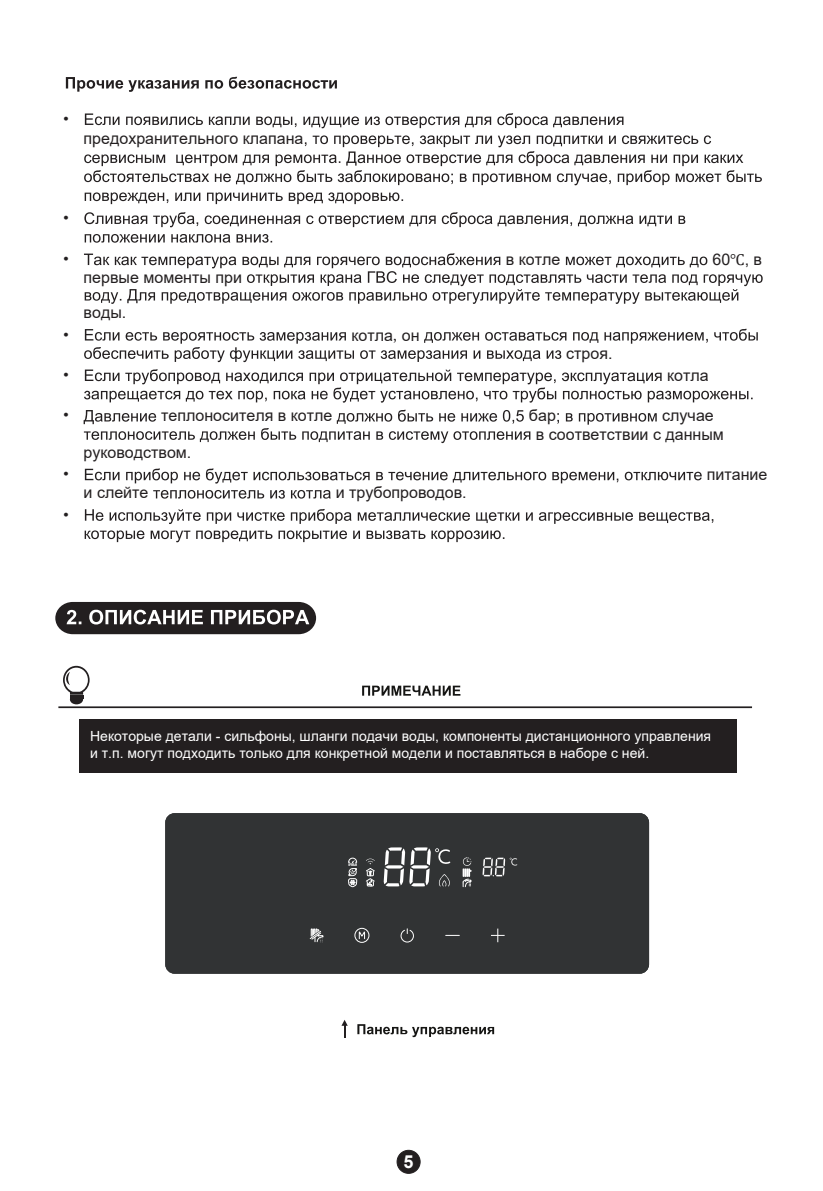
<style>
.page{position:relative;width:823px;height:1191px;background:#fff}
.page>*{position:absolute;margin:0;border:0;box-sizing:border-box;transform-origin:0 0}
.t1{font:700 18px "Arial";color:#fff}
.t2{font:16px/18.2px "Arial";color:#231f20}
.t3{font:16px "Symbol";color:#231f20}
.t4{font:14px/16.8px "Arial";color:#fff}
.s1{font-family:"Cambria Math"}
.s2{font-style:inherit}
</style>
<div class="page">
<svg style="left:341px;top:1020px;width:6px;height:18px"></svg>
<div style="left:165px;top:813px;width:483px;height:160px;background:#313334;border-radius:9px"></div>
<svg style="left:445px;top:935px;width:14px;height:1px"></svg>
<div style="left:354px;top:928px;width:15px;height:14px;border:1px solid #fff;border-radius:50%"></div>
<svg style="left:358px;top:931px;width:7px;height:8px"></svg>
<svg style="left:400px;top:928px;width:14px;height:14px"></svg>
<svg style="left:491px;top:928px;width:13px;height:14px"></svg>
<svg style="left:309px;top:928px;width:14px;height:14px"></svg>
<svg style="left:383px;top:847px;width:68px;height:39px"></svg>
<svg style="left:482px;top:857px;width:35px;height:19px"></svg>
<svg style="left:366px;top:858px;width:9px;height:28px"></svg>
<svg style="left:348px;top:857px;width:9px;height:30px"></svg>
<svg style="left:462px;top:857px;width:9px;height:30px"></svg>
<svg style="left:357px;top:1024px;width:137px;height:13px"></svg>
<svg style="left:85px;top:113px;width:118px;height:12px"></svg>
<svg style="left:209px;top:113px;width:414px;height:15px"></svg>
<svg style="left:84px;top:135px;width:677px;height:50px"></svg>
<svg style="left:85px;top:192px;width:318px;height:12px"></svg>
<svg style="left:84px;top:212px;width:601px;height:15px"></svg>
<svg style="left:85px;top:234px;width:187px;height:9px"></svg>
<svg style="left:84px;top:253px;width:678px;height:51px"></svg>
<svg style="left:604px;top:329px;width:153px;height:15px"></svg>
<svg style="left:84px;top:329px;width:514px;height:33px"></svg>
<svg style="left:84px;top:369px;width:668px;height:33px"></svg>
<svg style="left:557px;top:413px;width:99px;height:12px"></svg>
<svg style="left:84px;top:410px;width:446px;height:33px"></svg>
<svg style="left:85px;top:468px;width:616px;height:15px"></svg>
<svg style="left:153px;top:490px;width:177px;height:8px"></svg>
<svg style="left:85px;top:509px;width:628px;height:15px"></svg>
<svg style="left:85px;top:530px;width:419px;height:12px"></svg>
<svg style="left:55px;top:602px;width:261px;height:32px"></svg>
<svg style="left:66px;top:77px;width:271px;height:15px"></svg>
<div style="left:397px;top:1150px;width:23px;height:23px;background:#231f20;border-radius:50%"></div>
<div style="left:396px;top:1150px;width:24px;height:23px;border:1px solid #231f20;border-radius:50%"></div>
<div style="left:80px;top:719px;width:656px;height:53px;background:#231f20"></div>
<hr style="left:58px;top:706px;width:693px;height:2px;background:#231f20">
<svg style="left:63px;top:666px;width:27px;height:38px"></svg>
<svg style="left:362px;top:685px;width:98px;height:10px"></svg>
<p class="t3" style="left:62px;top:111px;width:9px">•</p>
<p class="t2" style="left:84px;top:129px;width:221px">предохранительного клапана</p>
<p class="t3" style="left:62px;top:210px;width:9px">•</p>
<p class="t3" style="left:62px;top:251px;width:9px">•</p>
<p class="t2" style="left:505px;top:250px;width:56px">в котле</p>
<p class="t2" style="left:712px;top:250px;width:51px">60<span class="s1">℃</span>, в</p>
<p class="t2" style="left:84px;top:268px;width:160px">первые моменты при</p>
<p class="t2" style="left:84px;top:303px;width:44px">воды.</p>
<p class="t3" style="left:62px;top:327px;width:9px">•</p>
<p class="t2" style="left:351px;top:326px;width:70px">котла<span class="s2">,</span> он</p>
<p class="t2" style="left:566px;top:344px;width:48px">строя.</p>
<p class="t3" style="left:62px;top:367px;width:9px">•</p>
<p class="t2" style="left:666px;top:366px;width:43px">котла</p>
<p class="t3" style="left:62px;top:408px;width:9px">•</p>
<p class="t2" style="left:161px;top:407px;width:172px">теплоносителя в котле</p>
<p class="t2" style="left:528px;top:407px;width:28px">бар</p>
<p class="t2" style="left:535px;top:407px;width:189px;text-indent:126px">случае в соответствии с данным</p>
<p class="t2" style="left:84px;top:443px;width:109px">руководством.</p>
<p class="t3" style="left:62px;top:466px;width:9px">•</p>
<p class="t2" style="left:706px;top:465px;width:62px">питание</p>
<p class="t2" style="left:84px;top:483px;width:66px">и слейте</p>
<p class="t2" style="left:336px;top:483px;width:132px">и трубопроводов.</p>
<p class="t3" style="left:62px;top:507px;width:9px">•</p>
<p class="t4" style="left:90px;top:728px;width:622px">Некоторые детали - сильфоны, шланги подачи воды, компоненты дистанционного управления и т.п. могут подходить только для конкретной модели и поставляться в наборе с ней.</p>
<p class="t1" style="left:403px;top:1149px;width:12px">5</p>
</div>
